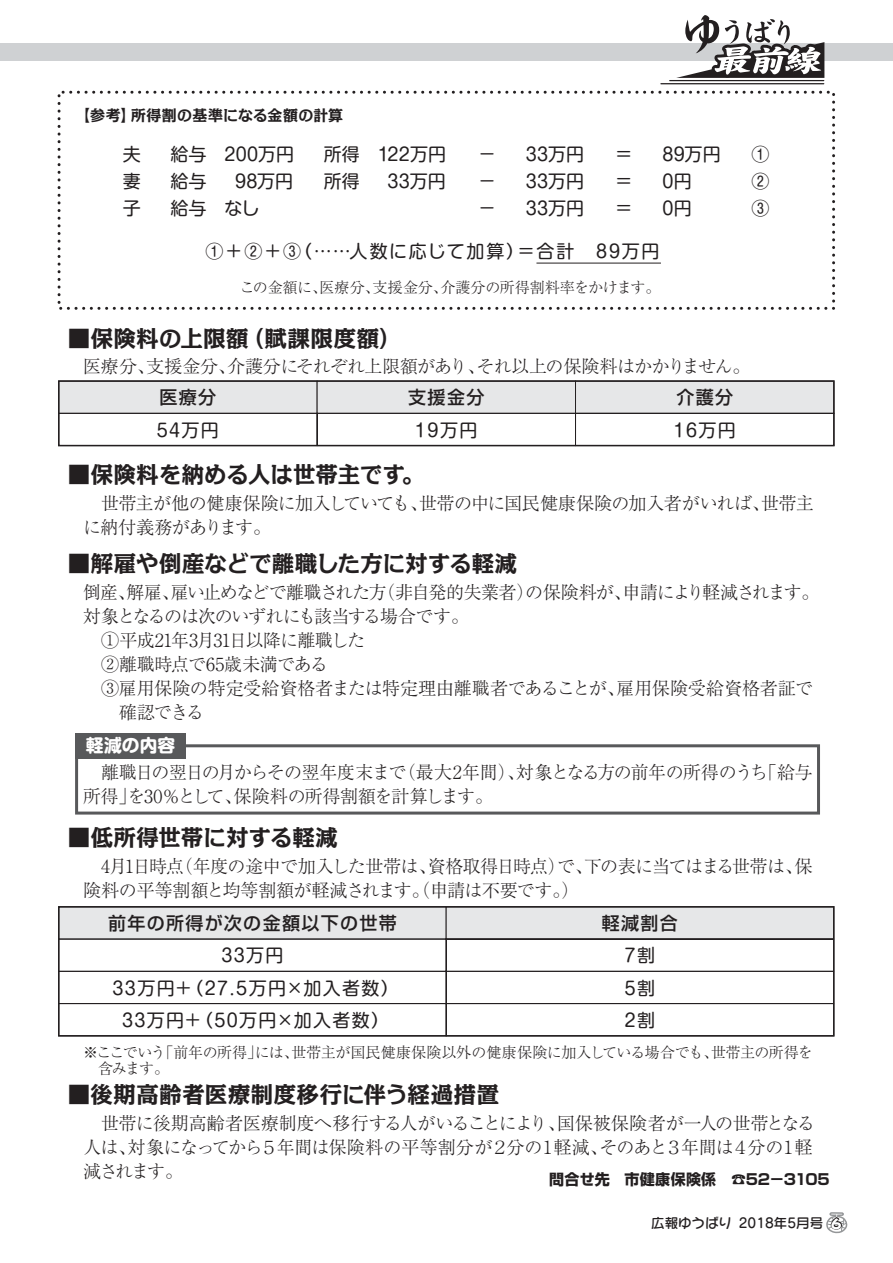
<style>
.page{position:relative;width:893px;height:1263px;background:#fff}
.page>*{position:absolute;margin:0;border:0;box-sizing:border-box;transform-origin:0 0}
.t1{font:22.5px "Kakumin Pro Bold 90 msp RKSJ H";letter-spacing:.01em;color:#231f20}
.t2{font:18px/24px "Ryumin Pro Light 90 msp RKSJ V";letter-spacing:-.04em;color:#231f20}
.t3{font:18px/27px "Shin M Go Pro Regular 90 msp RKSJ H";letter-spacing:.065em;color:#231f20;text-align:justify}
.t4{font:18px "Ryumin Pro Light 90 msp RKSJ V";letter-spacing:-.02em;color:#231f20}
.t5{font:18px "Ryumin Pro Light 90 msp RKSJ V";letter-spacing:-.07em;color:#231f20}
.t6{font:18px "Shin Go Pro Medium 90 msp RKSJ H";letter-spacing:.075em;color:#231f20}
.t7{font:18px "Shin M Go Pro Regular 90 msp RKSJ H";letter-spacing:.095em;color:#231f20}
.t8{font:18px "Ryumin Pro Light 90 msp RKSJ V";letter-spacing:-.065em;color:#231f20}
.t9{font:18px/27px "Shin M Go Pro Regular 90 msp RKSJ H";color:#231f20}
.t10{font:17.7px "Shin M Go Pro Bold 90 msp RKSJ H";letter-spacing:.01em;color:#fff}
.t11{font:15px/16.5px "Ryumin Pro Light 90 msp RKSJ V";letter-spacing:-.015em;color:#231f20}
.t12{font:15px "Shin Go Pro Bold 90 msp RKSJ H";letter-spacing:.015em;color:#231f20}
.t13{font:15px "Kakumin Pro Bold 90 msp RKSJ H";letter-spacing:.01em;color:#231f20}
.t14{font:13.5px "Seurat Capie Pro DB 90 msp RKSJ H";color:#231f20}
.s1{font-family:"Pop Happiness Std EB 90 msp RKSJ H";font-size:15px;color:#fff}
</style>
<div class="page">
<div style="left:75px;top:744px;width:745px;height:71px;border:3px solid #58595b"></div>
<div style="left:58px;top:91px;width:777px;height:219px;border:3px dashed #231f20"></div>
<hr style="left:536px;top:263px;width:125px;height:1px;background:#231f20">
<svg style="left:61px;top:383px;width:770px;height:60px"></svg>
<div style="left:75px;top:733px;width:111px;height:26px;background:#58595b"></div>
<div style="left:58px;top:380px;width:776px;height:66px;border:2px solid #231f20"></div>
<svg style="left:61px;top:909px;width:770px;height:62px"></svg>
<svg style="left:61px;top:971px;width:770px;height:63px"></svg>
<div style="left:58px;top:906px;width:776px;height:131px;border:2px solid #231f20"></div>
<div style="left:0;top:44px;width:892px;height:17px;background:#cfd1d3"></div>
<svg style="left:676px;top:15px;width:151px;height:80px"></svg>
<hr style="left:670px;top:80px;width:154px;height:1px;background:#231f20">
<hr style="left:661px;top:83px;width:163px;height:1px;background:#231f20">
<svg style="left:826px;top:1212px;width:21px;height:21px"></svg>
<p class="t13" style="left:75px;top:110px;width:269px">【参考】所得割の基準になる金額の計算</p>
<p class="t3" style="left:123px;top:143px;width:19px">夫妻子</p>
<p class="t3" style="left:478px;top:143px;width:19px">－－－</p>
<p class="t3" style="left:615px;top:143px;width:19px">＝＝＝</p>
<p class="t3" style="left:751px;top:143px;width:19px">①<br>②<br>③</p>
<p class="t3" style="left:170px;top:143px;width:125px">給与　200万円給与　 98万円給与　なし</p>
<p class="t9" style="left:324px;top:143px;width:124px">所得　122万円所得　 33万円</p>
<p class="t3" style="left:526px;top:143px;width:60px">33万円33万円33万円</p>
<p class="t3" style="left:662px;top:143px;width:60px;text-align:left">89万円<br>0円<br>0円</p>
<p class="t7" style="left:205px;top:245px;width:456px">①＋②＋③（……人数に応じて加算）＝合計　89万円</p>
<p class="t11" style="left:240px;top:281px;width:422px">この金額に、医療分、支援金分、介護分の所得割料率をかけます。</p>
<p class="t1" style="left:68px;top:330px;width:335px">■保険料の上限額（賦課限度額）</p>
<p class="t2" style="left:83px;top:357px;width:669px">医療分、支援金分、介護分にそれぞれ上限額があり、それ以上の保険料はかかりません。</p>
<p class="t6" style="left:160px;top:391px;width:58px">医療分</p>
<p class="t6" style="left:408px;top:391px;width:78px">支援金分</p>
<p class="t6" style="left:676px;top:391px;width:58px">介護分</p>
<p class="t3" style="left:157px;top:419px;width:64px">54万円</p>
<p class="t3" style="left:415px;top:419px;width:64px">19万円</p>
<p class="t3" style="left:674px;top:419px;width:64px">16万円</p>
<p class="t1" style="left:68px;top:466px;width:358px">■保険料を納める人は世帯主です。</p>
<p class="t2" style="left:83px;top:493px;width:732px;text-indent:18px">世帯主が他の健康保険に加入していても、世帯の中に国民健康保険の加入者がいれば、世帯主に納付義務があります。</p>
<p class="t1" style="left:68px;top:555px;width:451px">■解雇や倒産などで離職した方に対する軽減</p>
<p class="t5" style="left:83px;top:585px;width:738px">倒産、解雇、雇い止めなどで離職された方（非自発的失業者）の保険料が、申請により軽減されます。</p>
<p class="t8" style="left:83px;top:609px;width:387px">対象となるのは次のいずれにも該当する場合です。</p>
<p class="t2" style="left:101px;top:630px;width:266px">①平成21年3月31日以降に離職した</p>
<p class="t4" style="left:101px;top:657px;width:229px">②離職時点で65歳未満である</p>
<p class="t4" style="left:101px;top:681px;width:713px">③雇用保険の特定受給資格者または特定理由離職者であることが、雇用保険受給資格者証で</p>
<p class="t2" style="left:119px;top:702px;width:86px">確認できる</p>
<p class="t10" style="left:86px;top:739px;width:91px">軽減の内容</p>
<p class="t2" style="left:83px;top:763px;width:731px;text-indent:18px">離職日の翌日の月からその翌年度末まで（最大2年間）、対象となる方の前年の所得のうち「給与所得」を30％として、保険料の所得割額を計算します。</p>
<p class="t1" style="left:68px;top:829px;width:272px">■低所得世帯に対する軽減</p>
<p class="t2" style="left:83px;top:856px;width:731px;text-indent:18px">4月1日時点（年度の途中で加入した世帯は、資格取得日時点）で、下の表に当てはまる世帯は、保険料の平等割額と均等割額が軽減されます。（申請は不要です。）</p>
<p class="t6" style="left:108px;top:917px;width:290px">前年の所得が次の金額以下の世帯</p>
<p class="t6" style="left:602px;top:917px;width:78px">軽減割合</p>
<p class="t3" style="left:221px;top:945px;width:64px">33万円</p>
<p class="t3" style="left:621px;top:945px;width:35px">７割</p>
<p class="t3" style="left:113px;top:977px;width:288px">33万円＋（27.5万円×加入者数）</p>
<p class="t3" style="left:621px;top:977px;width:35px">５割</p>
<p class="t3" style="left:122px;top:1009px;width:269px">33万円＋（50万円×加入者数）</p>
<p class="t3" style="left:621px;top:1009px;width:35px">２割</p>
<p class="t11" style="left:98px;top:1046px;width:716px;text-indent:-15px">※ここでいう「前年の所得」には、世帯主が国民健康保険以外の健康保険に加入している場合でも、世帯主の所得を含みます。</p>
<p class="t1" style="left:68px;top:1086px;width:433px">■後期高齢者医療制度移行に伴う経過措置</p>
<p class="t2" style="left:83px;top:1114px;width:734px;text-indent:18px">世帯に後期高齢者医療制度へ移行する人がいることにより、国保被保険者が一人の世帯となる人は、対象になってから５年間は保険料の平等割分が２分の１軽減、そのあと３年間は４分の１軽減されます。</p>
<p class="t12" style="left:549px;top:1174px;width:282px">問合せ先　市健康保険係　☎52－3105</p>
<p class="t14" style="left:651px;top:1217px;width:194px">広報ゆうばり 2018年5月号<span class="s1">６</span></p>
</div>
